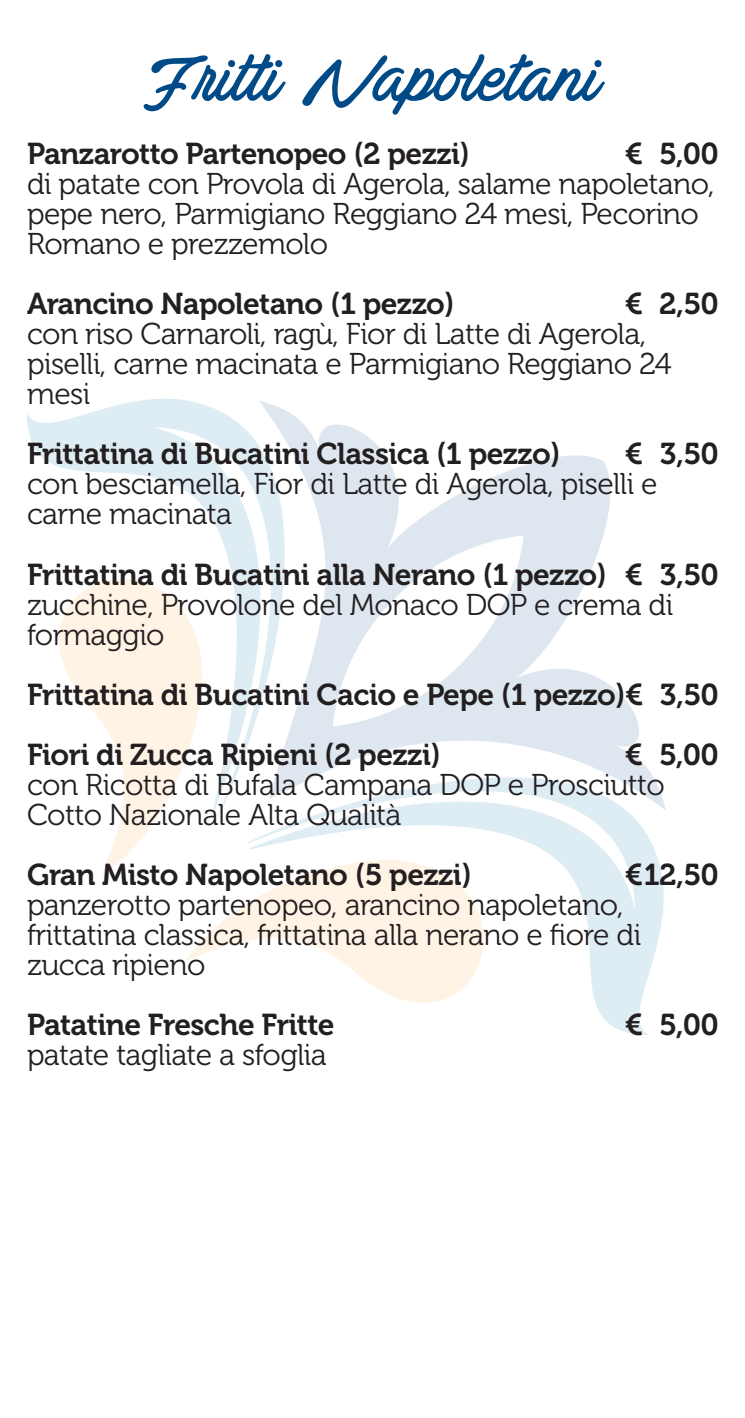
<style>
.page{position:relative;width:745px;height:1418px;background:#fff}
.page>*{position:absolute;margin:0;border:0;box-sizing:border-box;transform-origin:0 0}
.t1{font:75px "Actonia Hand PERSONALUSE";letter-spacing:-.01em;color:#004b87}
.t2{font:30px/30px "Museo 300";letter-spacing:-.02em;color:#231f20}
.t3{font:30px "Museo 700";letter-spacing:-.02em;color:#231f20}
</style>
<div class="page">
<svg style="left:101px;top:815px;width:57px;height:61px"></svg>
<svg style="left:186px;top:904px;width:60px;height:57px"></svg>
<svg style="left:246px;top:811px;width:418px;height:224px"></svg>
<svg style="left:27px;top:399px;width:314px;height:416px"></svg>
<svg style="left:258px;top:399px;width:408px;height:412px"></svg>
<p class="t1" style="left:143px;top:41px;width:459px">Fritti Napoletani</p>
<p class="t3" style="left:27px;top:137px;width:444px">Panzarotto Partenopeo (2 pezzi)</p>
<p class="t3" style="left:624px;top:137px;width:95px">€ 5,00</p>
<p class="t2" style="left:27px;top:170px;width:688px">di patate con Provola di Agerola, salame napoletano, pepe nero, Parmigiano Reggiano 24 mesi, Pecorino<br>Romano e prezzemolo</p>
<p class="t3" style="left:27px;top:287px;width:429px">Arancino Napoletano (1 pezzo)</p>
<p class="t3" style="left:624px;top:287px;width:95px">€ 2,50</p>
<p class="t2" style="left:27px;top:320px;width:645px">con riso Carnaroli, ragù, Fior di Latte di Agerola, piselli, carne macinata e Parmigiano Reggiano 24 mesi</p>
<p class="t3" style="left:27px;top:437px;width:535px">Frittatina di Bucatini Classica (1 pezzo)</p>
<p class="t3" style="left:624px;top:437px;width:95px">€ 3,50</p>
<p class="t2" style="left:27px;top:470px;width:631px">con besciamella, Fior di Latte di Agerola, piselli e carne macinata</p>
<p class="t3" style="left:27px;top:557px;width:692px">Frittatina di Bucatini alla Nerano (1 pezzo) € 3,50</p>
<p class="t2" style="left:27px;top:590px;width:647px">zucchine, Provolone del Monaco DOP e crema di formaggio</p>
<p class="t3" style="left:27px;top:677px;width:692px">Frittatina di Bucatini Cacio e Pepe (1 pezzo)€ 3,50</p>
<p class="t3" style="left:27px;top:737px;width:415px">Fiori di Zucca Ripieni (2 pezzi)</p>
<p class="t3" style="left:624px;top:737px;width:95px">€ 5,00</p>
<p class="t2" style="left:27px;top:770px;width:639px">con Ricotta di Bufala Campana DOP e Prosciutto<br>Cotto Nazionale Alta Qualità</p>
<p class="t3" style="left:27px;top:857px;width:446px">Gran Misto Napoletano (5 pezzi)</p>
<p class="t3" style="left:624px;top:857px;width:95px">€12,50</p>
<p class="t2" style="left:27px;top:890px;width:615px">panzerotto partenopeo, arancino napoletano, frittatina classica, frittatina alla nerano e fiore di zucca ripieno</p>
<p class="t3" style="left:27px;top:1007px;width:308px">Patatine Fresche Fritte</p>
<p class="t3" style="left:624px;top:1007px;width:95px">€ 5,00</p>
<p class="t2" style="left:27px;top:1040px;width:301px">patate tagliate a sfoglia</p>
</div>
